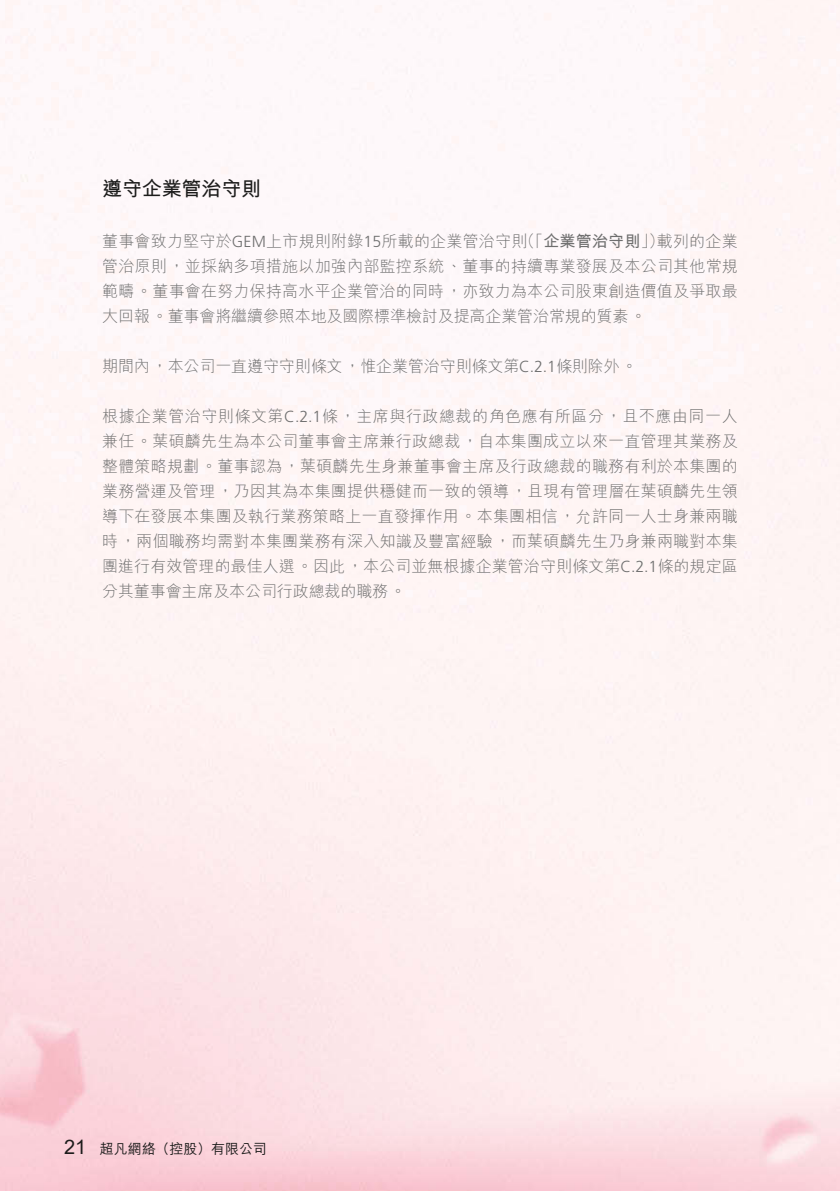
<style>
.page{position:relative;width:840px;height:1191px;background:#fff}
.page>*{position:absolute;margin:0;border:0;box-sizing:border-box;transform-origin:0 0}
.t1{font:700 20px "M Hei HK";letter-spacing:-.01em;color:#1c1c1b}
.t2{font:20px "Arial";color:#1c1c1b}
.t3{font:300 16px/25px "M Hei HK";letter-spacing:.005em;color:#6f6f6f}
.t4{font:700 16px "M Hei HK";letter-spacing:.015em;color:#6f6f6f}
.t5{font:500 14px "M Hei HK";letter-spacing:-.01em;color:#1c1c1b}
.s1{font-weight:300}
.s2{font-family:"Frutiger LT Std"}
</style>
<div class="page">
<p class="t1" style="left:102px;top:175px;width:160px">遵守企業管治守則</p>
<p class="t4" style="left:519px;top:229px;width:147px"><span class="s1">（「</span>企業管治守則<span class="s1">」）</span></p>
<p class="t3" style="left:102px;top:227px;width:637px">董事會致力堅守於<span class="s2">GEM</span>上市規則附錄<span class="s2">15</span>所載的企業管治守則<br>管治原則，並採納多項措施以加強內部監控系統、董事的持續專業發展及本公司其他常規範疇。董事會在努力保持高水平企業管治的同時，亦致力為本公司股東創造價值及爭取最大回報。董事會將繼續參照本地及國際標準檢討及提高企業管治常規的質素。</p>
<p class="t3" style="left:102px;top:352px;width:536px">期間內，本公司一直遵守守則條文，惟企業管治守則條文第<span class="s2">C.2.1</span>條則除外。</p>
<p class="t3" style="left:102px;top:402px;width:637px;text-align:justify">根據企業管治守則條文第<span class="s2">C.2.1</span>條，主席與行政總裁的角色應有所區分，且不應由同一人兼任。葉碩麟先生為本公司董事會主席兼行政總裁，自本集團成立以來一直管理其業務及整體策略規劃。董事認為，葉碩麟先生身兼董事會主席及行政總裁的職務有利於本集團的業務營運及管理，乃因其為本集團提供穩健而一致的領導，且現有管理層在葉碩麟先生領導下在發展本集團及執行業務策略上一直發揮作用。本集團相信，允許同一人士身兼兩職時，兩個職務均需對本集團業務有深入知識及豐富經驗，而葉碩麟先生乃身兼兩職對本集團進行有效管理的最佳人選。因此，本公司並無根據企業管治守則條文第<span class="s2">C.2.1</span>條的規定區分其董事會主席及本公司行政總裁的職務。</p>
<p class="t3" style="left:656px;top:227px;width:82px">載列的企業</p>
<p class="t2" style="left:64px;top:1132px;width:24px">21</p>
<p class="t5" style="left:100px;top:1138px;width:168px">超凡網絡（控股）有限公司</p>
</div>
